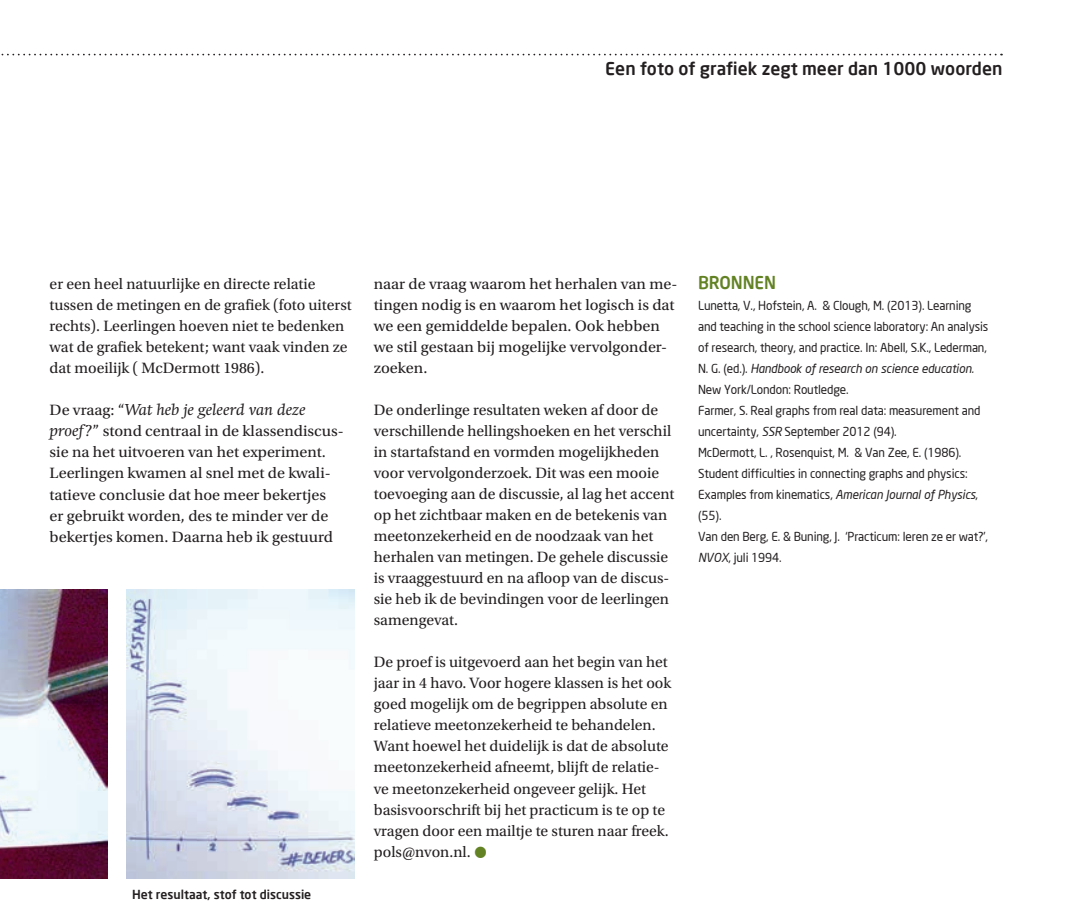
<style>
.page{position:relative;width:1067px;height:913px;background:#fff}
.page>*{position:absolute;margin:0;border:0;box-sizing:border-box;transform-origin:0 0}
.t1{font:500 17.5px "Neo Sans";color:#231f20}
.t2{font:500 17.5px "Neo Sans";letter-spacing:-.01em;color:#628224;scale:.96 1}
.t3{font:15.75px/21px "Utopia Std";color:#231f20}
.t4{font:italic 15.75px "Swift";color:#231f20}
.t5{font:12.25px/21px "Neo Sans";letter-spacing:-.01em;color:#231f20;scale:.96 1}
.t6{font:500 12.25px "Neo Sans";color:#231f20}
.s1{font-family:"Utopia Std";font-style:normal}
.s2{font-family:"Swift";font-style:italic}
.s3{font-style:italic}
</style>
<div class="page">
<img style="left:0;top:590px;width:108px;height:289px">
<img style="left:126px;top:590px;width:228px;height:289px">
<svg style="left:1px;top:54px;width:994px;height:1px"></svg>
<p class="t1" style="left:605px;top:57px;width:399px">Een foto of grafiek zegt meer dan 1000 woorden</p>
<p class="t3" style="left:50px;top:274px;width:303px">er een heel natuurlijke en directe relatie tussen de metingen en de grafiek (foto uiterst rechts). Leerlingen hoeven niet te bedenken wat de grafiek betekent; want vaak vinden ze dat moeilijk ( McDermott 1986).</p>
<p class="t4" style="left:50px;top:401px;width:257px"><span class="s1">De vraag: “</span>Wat heb je geleerd van deze</p>
<p class="t3" style="left:50px;top:421px;width:295px"><span class="s2">proef?</span>” stond centraal in de klassendiscus&shy;sie na het uitvoeren van het experiment.<br>Leerlingen kwamen al snel met de kwali&shy;tatieve conclusie dat hoe meer bekertjes er gebruikt worden, des te minder ver de bekertjes komen. Daarna heb ik gestuurd</p>
<p class="t6" style="left:132px;top:887px;width:181px">Het resultaat, stof tot discussie</p>
<p class="t3" style="left:374px;top:274px;width:305px">naar de vraag waarom het herhalen van me&shy;tingen nodig is en waarom het logisch is dat we een gemiddelde bepalen. Ook hebben we stil gestaan bij mogelijke vervolgonder&shy;zoeken.</p>
<p class="t3" style="left:374px;top:400px;width:302px">De onderlinge resultaten weken af door de verschillende hellingshoeken en het verschil in startafstand en vormden mogelijkheden voor vervolgonderzoek. Dit was een mooie toevoeging aan de discussie, al lag het accent op het zichtbaar maken en de betekenis van meetonzekerheid en de noodzaak van het herhalen van metingen. De gehele discussie is vraaggestuurd en na afloop van de discus&shy;sie heb ik de bevindingen voor de leerlingen samengevat.</p>
<p class="t3" style="left:374px;top:652px;width:299px">De proef is uitgevoerd aan het begin van het jaar in 4 havo. Voor hogere klassen is het ook goed mogelijk om de begrippen absolute en relatieve meetonzekerheid te behandelen.<br>Want hoewel het duidelijk is dat de absolute meetonzekerheid afneemt, blijft de relatie&shy;ve meetonzekerheid ongeveer gelijk. Het basisvoorschrift bij het practicum is te op te vragen door een mailtje te sturen naar freek. pols@nvon.nl.</p>
<p class="t2" style="left:698px;top:272px;width:83px">BRONNEN</p>
<p class="t5" style="left:698px;top:295px;width:304px">Lunetta, V., Hofstein, A. &amp; Clough, M. (2013). Learning and teaching in the school science laboratory: An analysis of research, theory, and practice. In: Abell, S.K., Lederman, N. G. (ed.). <span class="s3">Handbook of research on science education.<br></span>New York/London: Routledge.<br>Farmer, S. Real graphs from real data: measurement and uncertainty, <span class="s3">SSR</span> September 2012 (94).<br>McDermott, L. , Rosenquist, M. &amp; Van Zee, E. (1986).<br>Student difficulties in connecting graphs and physics:<br>Examples from kinematics, <span class="s3">American Journal of Physics</span>, (55).<br>Van den Berg, E. &amp; Buning, J. ‘Practicum: leren ze er wat?’, <span class="s3">NVOX</span>, juli 1994.</p>
</div>
